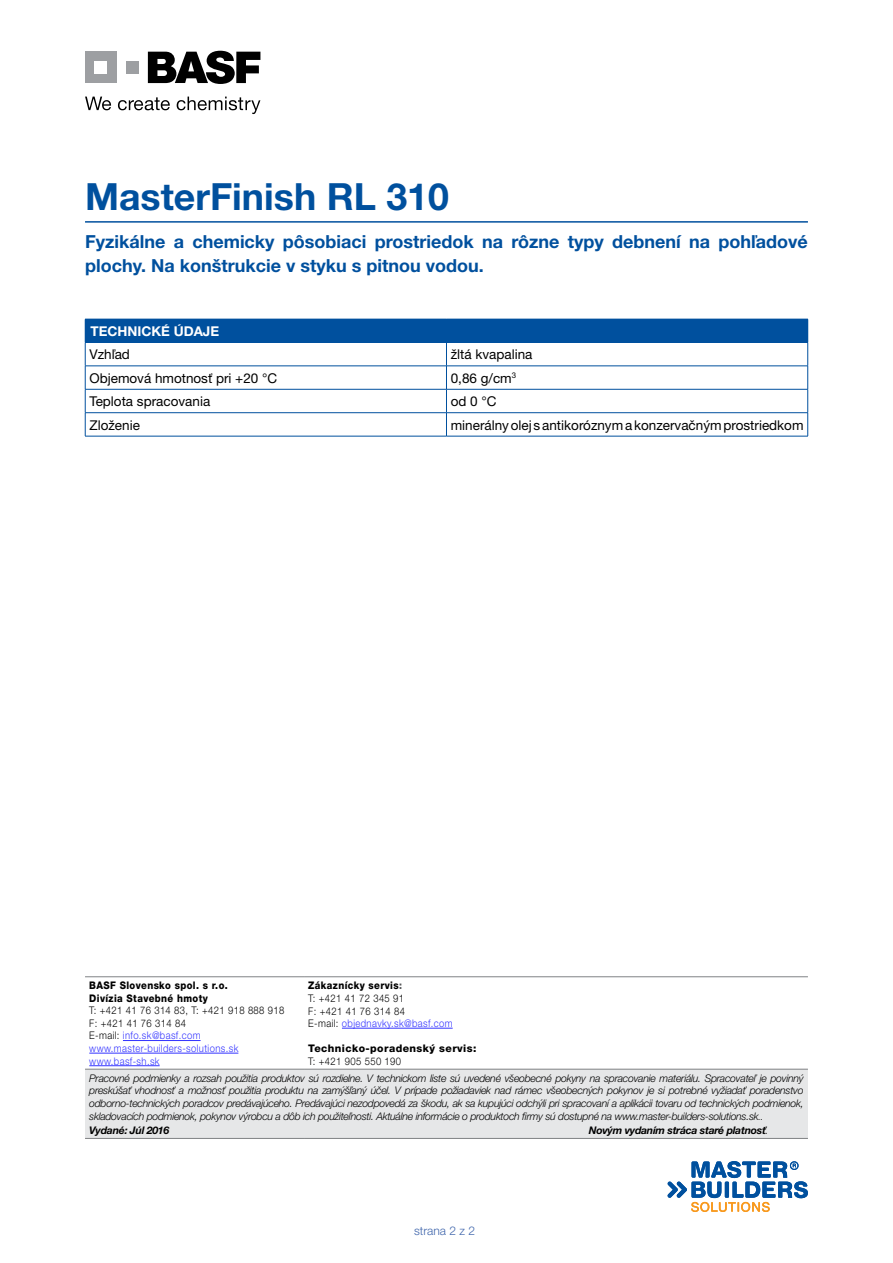
<style>
.page{position:relative;width:893px;height:1263px;background:#fff}
.page>*{position:absolute;margin:0;border:0;box-sizing:border-box;transform-origin:0 0}
.t1{font:700 37.5px "Helvetica Neue CE";color:#00509e}
.t2{font:700 18px/24px "Helvetica Neue CE";color:#00509e}
.t3{font:13.5px "Helvetica Neue CE";color:#000}
.t4{font:700 13.5px "Helvetica Neue CE";color:#fff}
.t5{font:300 12px "Helvetica Neue CE";color:#4066ac}
.t6{font:italic 300 10.5px/12.6px "Helvetica Neue CE";letter-spacing:-.025em;color:#000;text-align:justify}
.t7{font:300 10.5px/12.6px "Helvetica Neue CE";letter-spacing:.04em;color:#33f;scale:.9 1}
.t8{font:300 10.5px/12.6px "Helvetica Neue CE";letter-spacing:.04em;color:#000;scale:.9 1}
.t9{font:italic 700 10.5px "Helvetica Neue CE";letter-spacing:-.025em;color:#000}
.t10{font:800 10.5px/12.6px "Helvetica Neue CE";letter-spacing:.04em;color:#000;scale:.9 1}
.t11{font:800 10.5px "Helvetica Neue CE";letter-spacing:.04em;color:#000}
.s1{color:#000}
.s2{font-weight:800}
.s3{font-weight:800;color:#58595b}
.s4{color:#33f}
.s5{font-size:9px}
.s6{font-weight:300}
</style>
<div class="page">
<hr style="left:85px;top:221px;width:723px;height:2px;background:#00509e">
<div style="left:85px;top:52px;width:31px;height:31px;background:#9d9fa2"></div>
<div style="left:126px;top:61px;width:12px;height:12px;background:#9d9fa2"></div>
<svg style="left:148px;top:51px;width:112px;height:33px"></svg>
<svg style="left:85px;top:97px;width:26px;height:13px"></svg>
<svg style="left:118px;top:97px;width:52px;height:13px"></svg>
<svg style="left:177px;top:97px;width:83px;height:17px"></svg>
<div style="left:95px;top:61px;width:12px;height:12px;background:#fff"></div>
<svg style="left:668px;top:1161px;width:140px;height:51px"></svg>
<div style="left:85px;top:1069px;width:723px;height:69px;background:#e6e7e8"></div>
<hr style="left:85px;top:976px;width:219px;height:1px;background:#808285">
<hr style="left:85px;top:1069px;width:219px;height:1px;background:#808285">
<hr style="left:85px;top:1138px;width:219px;height:1px;background:#808285">
<hr style="left:304px;top:1138px;width:504px;height:1px;background:#808285">
<hr style="left:304px;top:976px;width:504px;height:1px;background:#808285">
<hr style="left:304px;top:1069px;width:504px;height:1px;background:#808285">
<hr style="left:123px;top:1040px;width:78px;height:1px;background:#33f">
<hr style="left:89px;top:1053px;width:149px;height:1px;background:#33f">
<hr style="left:89px;top:1065px;width:71px;height:1px;background:#33f">
<hr style="left:342px;top:1028px;width:111px;height:1px;background:#33f">
<div style="left:85px;top:319px;width:723px;height:23px;background:#00509e"></div>
<hr style="left:85px;top:342px;width:361px;height:1px;background:#00509e">
<hr style="left:446px;top:342px;width:362px;height:1px;background:#00509e">
<hr style="left:85px;top:366px;width:361px;height:1px;background:#00509e">
<hr style="left:446px;top:366px;width:362px;height:1px;background:#00509e">
<hr style="left:85px;top:389px;width:361px;height:1px;background:#00509e">
<hr style="left:446px;top:389px;width:362px;height:1px;background:#00509e">
<hr style="left:85px;top:412px;width:361px;height:1px;background:#00509e">
<svg style="left:85px;top:343px;width:1px;height:93px"></svg>
<hr style="left:446px;top:412px;width:362px;height:1px;background:#00509e">
<svg style="left:446px;top:343px;width:1px;height:93px"></svg>
<svg style="left:807px;top:343px;width:1px;height:93px"></svg>
<hr style="left:85px;top:436px;width:361px;height:1px;background:#00509e">
<hr style="left:446px;top:436px;width:362px;height:1px;background:#00509e">
<h1 class="t1" style="left:85px;top:176px;width:365px">MasterFinish RL 310</h1>
<h2 class="t2" style="left:85px;top:230px;width:724px">Fyzikálne a chemicky pôsobiaci prostriedok na rôzne typy debnení na pohľadové plochy. Na konštrukcie v styku s pitnou vodou.</h2>
<p class="t4" style="left:90px;top:324px;width:130px">Technické údaje</p>
<p class="t3" style="left:89px;top:347px;width:42px">Vzhľad</p>
<p class="t3" style="left:451px;top:347px;width:83px">žltá kvapalina</p>
<p class="t3" style="left:89px;top:370px;width:189px">Objemová hmotnosť pri +20 °C</p>
<p class="t3" style="left:451px;top:370px;width:67px">0,86 g/cm<sup>3</sup></p>
<p class="t3" style="left:89px;top:394px;width:122px">Teplota spracovania</p>
<p class="t3" style="left:451px;top:394px;width:47px">od 0 °C</p>
<p class="t3" style="left:89px;top:417px;width:52px">Zloženie</p>
<p class="t3" style="left:451px;top:417px;width:354px">minerálnyolej s antikoróznyma konzervačnýmprostriedkom</p>
<p class="t10" style="left:89px;top:979px;width:155px">BASF Slovensko spol. s r.o.<br>Divízia Stavebné hmoty</p>
<p class="t7" style="left:89px;top:1004px;width:218px"><span class="s1">T: +421 41 76 314 83, T: +421 918 888 918<br>F: +421 41 76 314 84<br>E-mail:</span> info.sk@basf.com www.master-builders-solutions.sk www.basf-sh.sk</p>
<p class="t8" style="left:308px;top:979px;width:162px"><span class="s2">Zákaznícky servis</span><span class="s3">:<br></span>T: +421 41 72 345 91<br>F: +421 41 76 314 84<br>E-mail: <span class="s4">objednavky.sk@basf.com</span></p>
<p class="t11" style="left:308px;top:1043px;width:170px">Technicko-poradenský servis:</p>
<p class="t8" style="left:308px;top:1055px;width:105px">T: +421 905 550 190</p>
<p class="t6" style="left:89px;top:1072px;width:716px">Pracovné podmienky a rozsah použitia produktov sú rozdielne. V technickom liste sú uvedené všeobecné pokyny na spracovanie materiálu. Spracovateľ je povinný preskúšať vhodnosť a možnosť použitia produktu na zamýšľaný účel. V prípade požiadaviek nad rámec všeobecných pokynov je si potrebné vyžiadať poradenstvo odborno-technických poradcov predávajúceho. Predávajúci nezodpovedá za škodu, ak sa kupujúci odchýli pri spracovaní a aplikácii tovaru od technických podmienok, skladovacích podmienok, pokynov výrobcu a dôb ich použiteľnosti. Aktuálne informácie o produktoch firmy sú dostupné na www.master-builders-solutions.sk<span class="s5">..</span></p>
<p class="t9" style="left:89px;top:1124px;width:82px">Vydané: Júl 2016</p>
<p class="t9" style="left:589px;top:1124px;width:181px">Novým vydaním stráca staré platnosť<span class="s6">.</span></p>
<p class="t5" style="left:414px;top:1224px;width:62px">strana 2 z 2</p>
</div>
